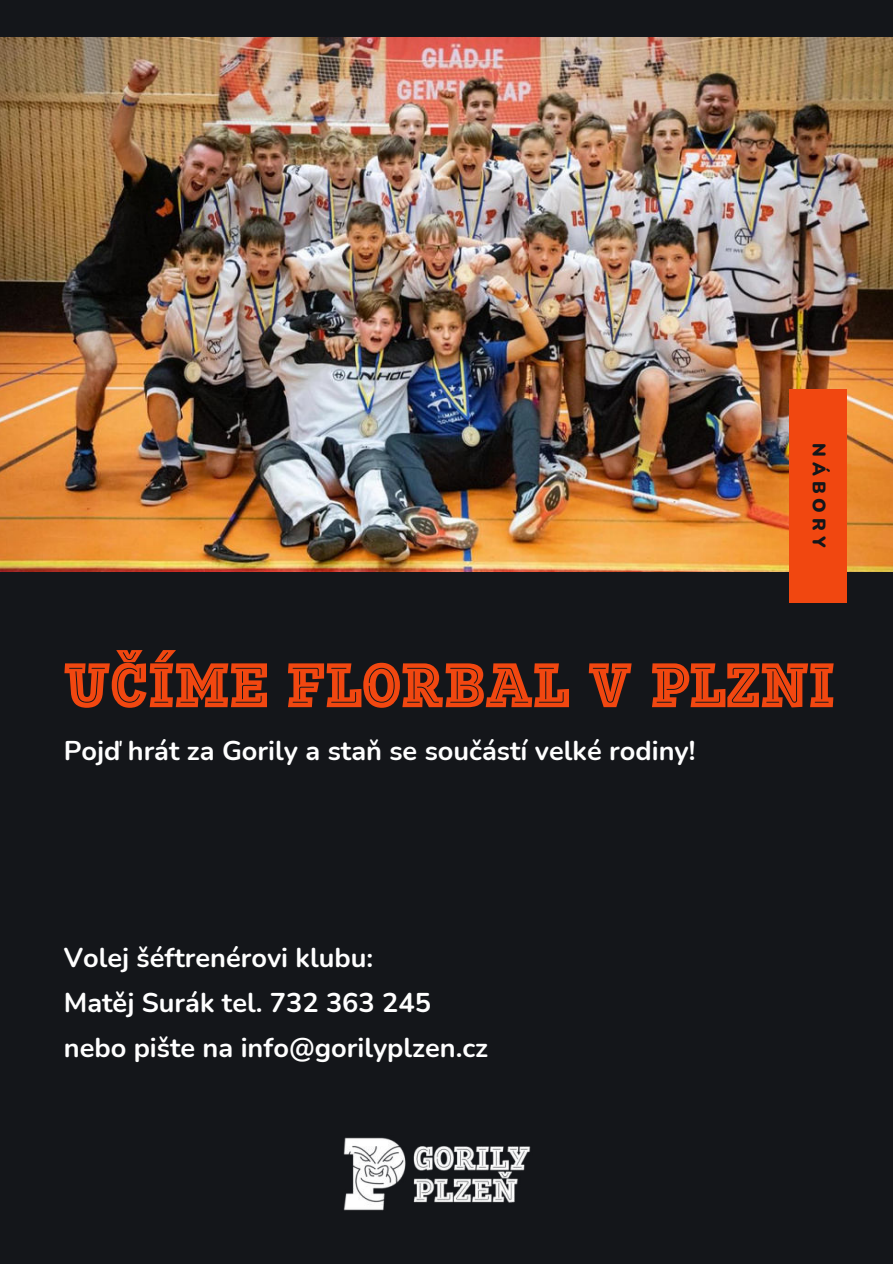
<style>
.page{position:relative;width:893px;height:1264px;background:#fff}
.page>*{position:absolute;margin:0;border:0;box-sizing:border-box;transform-origin:0 0}
.t1{font:61.65px "Motel Slab Premium B";color:#f14710}
.t2{font:700 27.15px/45px "Nunito";color:#fff}
.t3{font:900 18.15px "Nunito";letter-spacing:.28em;color:#14161a}
</style>
<div class="page">
<div style="left:0;top:0;width:892px;height:1263px;background:#14161a"></div>
<img style="left:0;top:38px;width:892px;height:533px">
<div style="left:789px;top:389px;width:57px;height:213px;background:#f14710"></div>
<img style="left:343px;top:1137px;width:188px;height:74px">
<p class="t3" style="left:832px;top:443px;width:106px;rotate:90deg">NÁBORY</p>
<h1 class="t1" style="left:64px;top:636px;width:772px">UČÍME FLORBAL V PLZNI</h1>
<p class="t2" style="left:64px;top:727px;width:633px">Pojď hrát za Gorily a staň se součástí velké rodiny!</p>
<p class="t2" style="left:64px;top:933px;width:426px">Volej šéftrenérovi klubu:<br>Matěj Surák tel. 732 363 245 nebo pište na info@gorilyplzen.cz</p>
</div>
